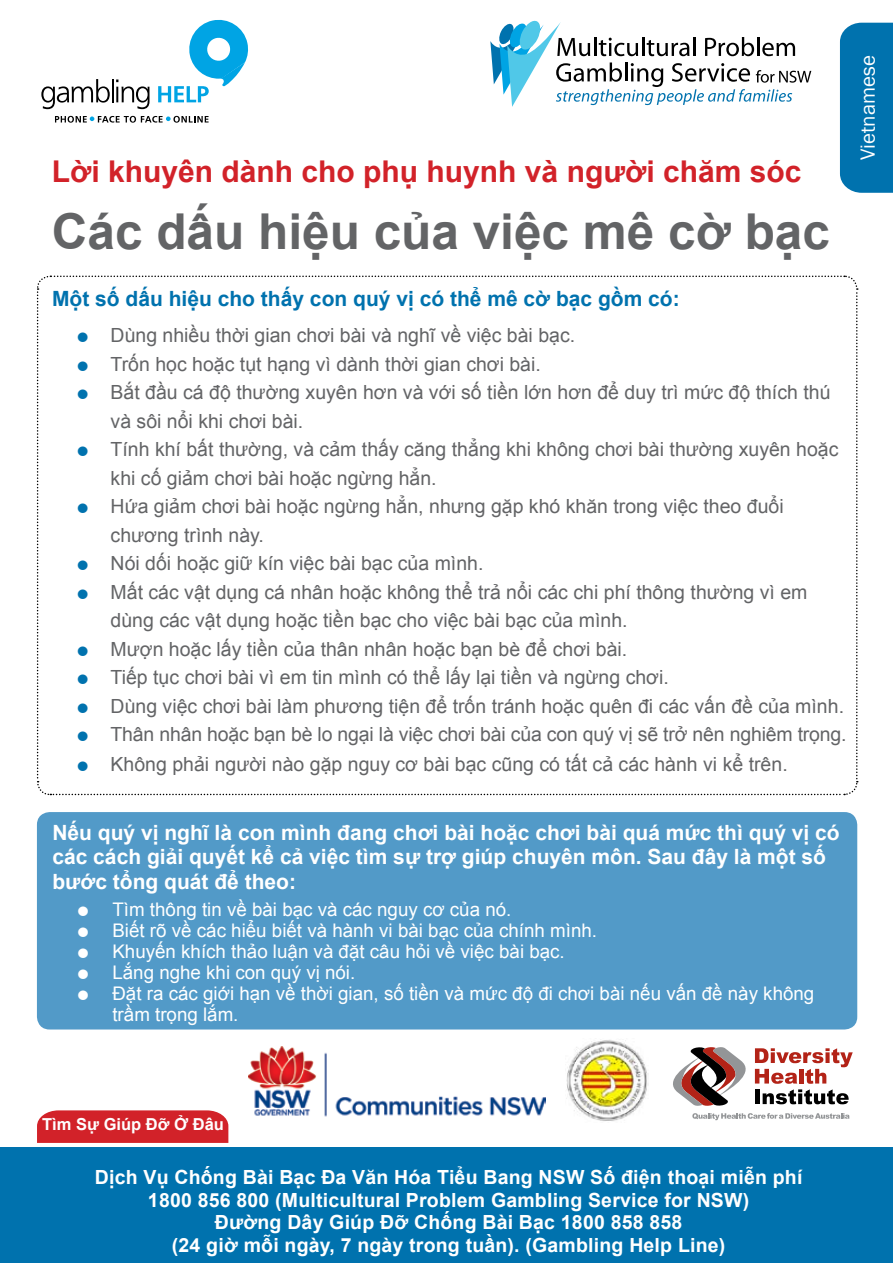
<style>
.page{position:relative;width:893px;height:1263px;background:#fff}
.page>*{position:absolute;margin:0;border:0;box-sizing:border-box;transform-origin:0 0}
.t1{font:700 49.5px "Arial";color:#636466}
.t2{font:700 30px "Arial";color:#d22229}
.t3{font:700 21px/24px "Arial";color:#fff}
.t4{font:700 21px "Arial";color:#0072ae}
.t5{font:21px "Franklin Gothic";color:#fff}
.t6{font:19.5px/28.5px "Arial";color:#636466}
.t7{font:700 19.5px/22.5px "Arial";letter-spacing:.01em;color:#fff;text-align:center}
.t8{font:18.75px/21px "Arial";color:#fff}
.t9{font:700 16.5px "Arial";color:#fff}
.s1{color:#0072ae}
</style>
<div class="page">
<svg style="left:37px;top:1110px;width:191px;height:33px;background:#d32a30"></svg>
<div style="left:37px;top:812px;width:820px;height:217px;background:#529ac8;border-radius:13px"></div>
<svg style="left:490px;top:20px;width:321px;height:87px"></svg>
<div style="left:840px;top:23px;width:53px;height:170px;background:#0072ae"></div>
<div style="left:0;top:1147px;width:893px;height:116px;background:#0072ae"></div>
<svg style="left:36px;top:275px;width:822px;height:521px"></svg>
<img style="left:566px;top:1040px;width:82px;height:81px">
<svg style="left:692px;top:1113px;width:157px;height:7px"></svg>
<svg style="left:673px;top:1047px;width:180px;height:59px"></svg>
<svg style="left:41px;top:79px;width:69px;height:30px"></svg>
<hr style="left:112px;top:79px;width:2px;height:23px;background:#000">
<svg style="left:116px;top:79px;width:34px;height:30px"></svg>
<svg style="left:158px;top:20px;width:90px;height:82px"></svg>
<svg style="left:55px;top:116px;width:154px;height:7px"></svg>
<img style="left:248px;top:1046px;width:298px;height:71px">
<h2 class="t2" style="left:52px;top:151px;width:751px">Lời khuyên dành cho phụ huynh và người chăm sóc</h2>
<h1 class="t1" style="left:52px;top:199px;width:780px">Các dấu hiệu của việc mê cờ bạc</h1>
<p class="t4" style="left:52px;top:285px;width:629px">Một số dấu hiệu cho thấy con quý vị có thể mê cờ bạc gồm có:</p>
<p class="t6" style="left:78px;top:321px;width:499px"><span class="s1">●</span> Dùng nhiều thời gian chơi bài và nghĩ về việc bài bạc.</p>
<p class="t6" style="left:78px;top:350px;width:465px"><span class="s1">●</span> Trốn học hoặc tụt hạng vì dành thời gian chơi bài.</p>
<p class="t6" style="left:111px;top:378px;width:721px;text-indent:-33px"><span class="s1">●</span> Bắt đầu cá độ thường xuyên hơn và với số tiền lớn hơn để duy trì mức độ thích thú và sôi nổi khi chơi bài.</p>
<p class="t6" style="left:111px;top:435px;width:729px;text-indent:-33px"><span class="s1">●</span> Tính khí bất thường, và cảm thấy căng thẳng khi không chơi bài thường xuyên hoặc khi cố giảm chơi bài hoặc ngừng hẳn.</p>
<p class="t6" style="left:111px;top:492px;width:675px;text-indent:-33px"><span class="s1">●</span> Hứa giảm chơi bài hoặc ngừng hẳn, nhưng gặp khó khăn trong việc theo đuổi chương trình này.</p>
<p class="t6" style="left:78px;top:549px;width:407px"><span class="s1">●</span> Nói dối hoặc giữ kín việc bài bạc của mình.</p>
<p class="t6" style="left:111px;top:578px;width:698px;text-indent:-33px"><span class="s1">●</span> Mất các vật dụng cá nhân hoặc không thể trả nổi các chi phí thông thường vì em dùng các vật dụng hoặc tiền bạc cho việc bài bạc của mình.</p>
<p class="t6" style="left:78px;top:635px;width:551px"><span class="s1">●</span> Mượn hoặc lấy tiền của thân nhân hoặc bạn bè để chơi bài.</p>
<p class="t6" style="left:78px;top:663px;width:593px"><span class="s1">●</span> Tiếp tục chơi bài vì em tin mình có thể lấy lại tiền và ngừng chơi.</p>
<p class="t6" style="left:78px;top:692px;width:768px"><span class="s1">●</span> Dùng việc chơi bài làm phương tiện để trốn tránh hoặc quên đi các vấn đề của mình.</p>
<p class="t6" style="left:78px;top:720px;width:770px"><span class="s1">●</span> Thân nhân hoặc bạn bè lo ngại là việc chơi bài của con quý vị sẽ trở nên nghiêm trọng.</p>
<p class="t6" style="left:78px;top:750px;width:712px"><span class="s1">●</span> Không phải người nào gặp nguy cơ bài bạc cũng có tất cả các hành vi kể trên.</p>
<p class="t5" style="left:855px;top:160px;width:106px;rotate:-90deg">Vietnamese</p>
<p class="t3" style="left:52px;top:822px;width:789px">Nếu quý vị nghĩ là con mình đang chơi bài hoặc chơi bài quá mức thì quý vị có các cách giải quyết kể cả việc tìm sự trợ giúp chuyên môn. Sau đây là một số bước tổng quát để theo:</p>
<p class="t8" style="left:78px;top:898px;width:435px">● Tìm thông tin về bài bạc và các nguy cơ của nó.</p>
<p class="t8" style="left:78px;top:919px;width:521px">● Biết rõ về các hiểu biết và hành vi bài bạc của chính mình.</p>
<p class="t8" style="left:78px;top:940px;width:488px">● Khuyến khích thảo luận và đặt câu hỏi về việc bài bạc.</p>
<p class="t8" style="left:78px;top:961px;width:279px">● Lắng nghe khi con quý vị nói.</p>
<p class="t8" style="left:112px;top:982px;width:703px;text-indent:-34px">● Đặt ra các giới hạn về thời gian, số tiền và mức độ đi chơi bài nếu vấn đề này không trầm trọng lắm.</p>
<p class="t9" style="left:42px;top:1113px;width:183px">Tìm Sự Giúp Đỡ Ở Đâu</p>
<p class="t7" style="left:95px;top:1167px;width:709px">Dịch Vụ Chống Bài Bạc Đa Văn Hóa Tiểu Bang NSW Số điện thoại miễn phí 1800 856 800 (Multicultural Problem Gambling Service for NSW)<br>Đường Dây Giúp Đỡ Chống Bài Bạc 1800 858 858<br>(24 giờ mỗi ngày, 7 ngày trong tuần). (Gambling Help Line)</p>
</div>
